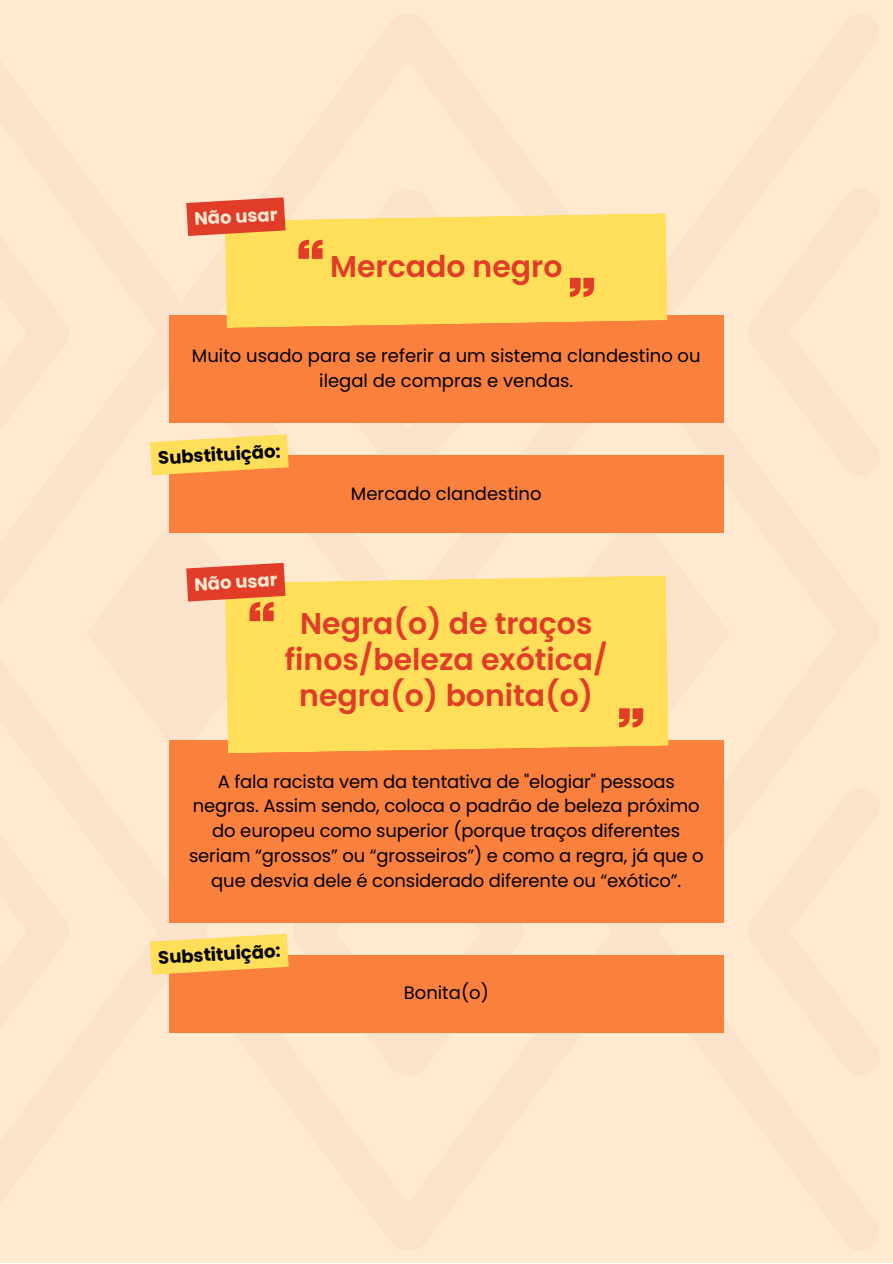
<style>
.page{position:relative;width:893px;height:1264px;background:#fff}
.page>*{position:absolute;margin:0;border:0;box-sizing:border-box;transform-origin:0 0}
.t1{font:600 30px/36px "Poppins";color:#e03c27;text-align:center}
.t2{font:18px/24.8px "Poppins";letter-spacing:-.01em;color:#000;text-align:center}
.t3{font:700 18px "Poppins";color:#000}
.t4{font:700 18px "Poppins";color:#ffe9d1}
</style>
<div class="page">
<div style="left:0;top:1px;width:890px;height:1261px;background:#ffe9d1"></div>
<div style="left:86px;top:508px;width:190px;height:250px;background:#fbe2ca"></div>
<div style="left:292px;top:188px;width:232px;height:267px;background:#ffe9d1"></div>
<div style="left:292px;top:922px;width:232px;height:153px;background:#ffe9d1"></div>
<div style="left:0;top:775px;width:70px;height:302px;background:#ffe9d1"></div>
<div style="left:0;top:176px;width:70px;height:312px;background:#ffe9d1"></div>
<div style="left:169px;top:315px;width:554px;height:108px;background:#fa803d"></div>
<svg style="left:225px;top:213px;width:442px;height:115px;background:#feda5b"></svg>
<svg style="left:298px;top:240px;width:24px;height:19px"></svg>
<svg style="left:570px;top:278px;width:24px;height:19px"></svg>
<div style="left:169px;top:455px;width:554px;height:78px;background:#fa803d"></div>
<svg style="left:150px;top:434px;width:139px;height:41px;background:#fed664"></svg>
<svg style="left:186px;top:197px;width:99px;height:39px;background:#e5573b"></svg>
<div style="left:169px;top:740px;width:554px;height:182px;background:#fa803d"></div>
<div style="left:225px;top:575px;width:443px;height:178px;background:#ffde59"></div>
<svg style="left:619px;top:708px;width:24px;height:19px"></svg>
<svg style="left:186px;top:563px;width:99px;height:58px;background:#eb7a50"></svg>
<div style="left:169px;top:954px;width:554px;height:78px;background:#fa803d"></div>
<svg style="left:150px;top:933px;width:139px;height:41px;background:#fed765"></svg>
<p class="t4" style="left:194px;top:206px;width:85px;rotate:-3deg">Não usar</p>
<p class="t1" style="left:330px;top:248px;width:234px">Mercado negro</p>
<p class="t2" style="left:192px;top:344px;width:510px">Muito usado para se referir a um sistema clandestino ou ilegal de compras e vendas.</p>
<p class="t3" style="left:158px;top:445px;width:124px;rotate:-3deg">Substituição:</p>
<p class="t4" style="left:194px;top:571px;width:85px;rotate:-3deg">Não usar</p>
<p class="t2" style="left:351px;top:481px;width:192px">Mercado clandestino</p>
<p class="t1" style="left:285px;top:605px;width:324px">Negra(o) de traços finos/beleza exótica/ negra(o) bonita(o)</p>
<p class="t2" style="left:189px;top:769px;width:516px">A fala racista vem da tentativa de "elogiar" pessoas negras. Assim sendo, coloca o padrão de beleza próximo do europeu como superior (porque traços diferentes seriam “grossos” ou “grosseiros”) e como a regra, já que o que desvia dele é considerado diferente ou “exótico”.</p>
<p class="t3" style="left:158px;top:944px;width:124px;rotate:-3deg">Substituição:</p>
<p class="t2" style="left:404px;top:980px;width:87px">Bonita(o)</p>
</div>
